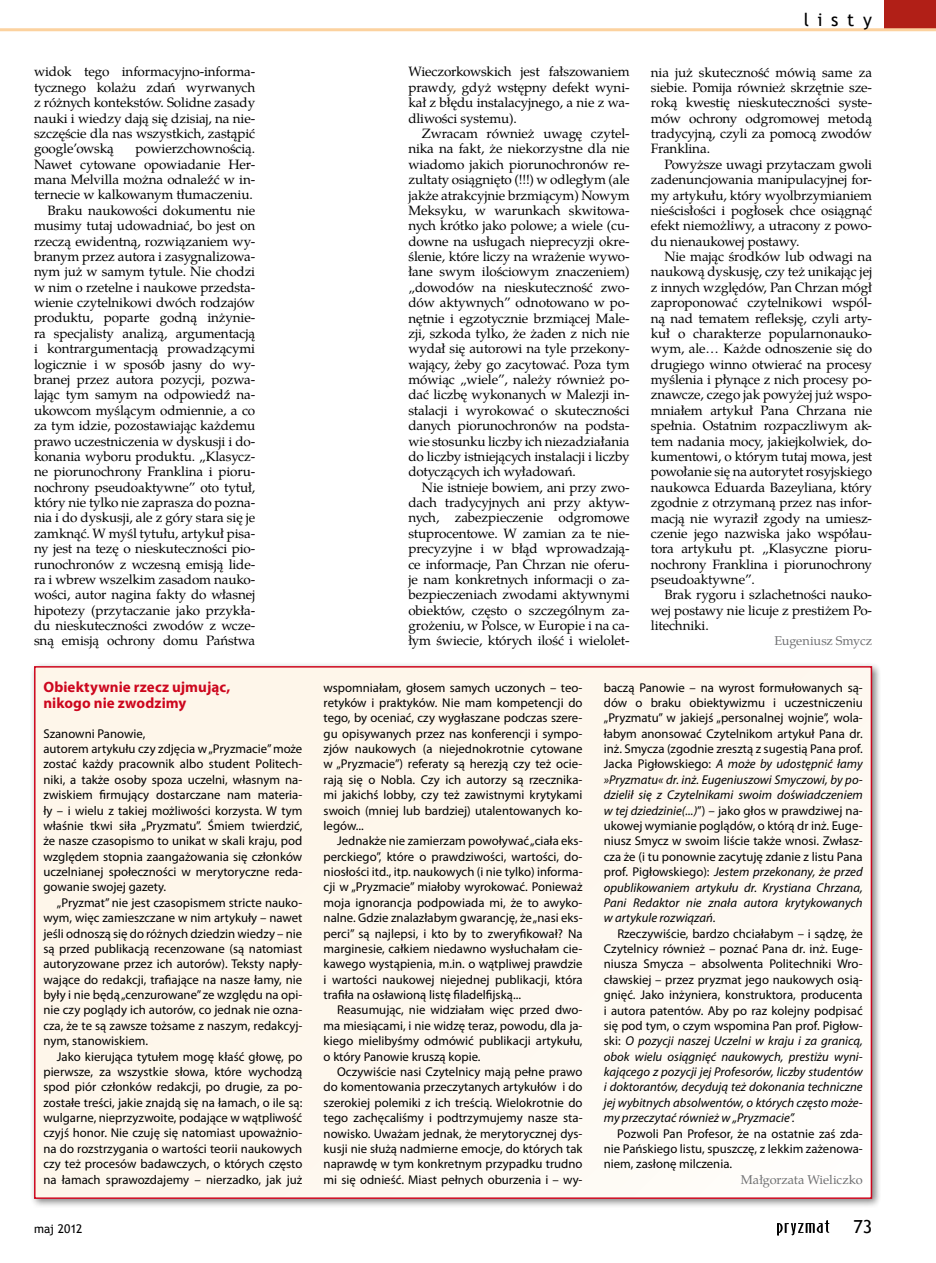
<style>
.page{position:relative;width:936px;height:1263px;background:#fff}
.page>*{position:absolute;margin:0;border:0;box-sizing:border-box;transform-origin:0 0}
.t1{font:18px "Trebuchet MS";letter-spacing:.48em;color:#000}
.t2{font:700 15px/16.5px "Myriad Pro";letter-spacing:.005em;color:#cd071e}
.t3{font:13.5px/15.5px "Te X Gyre Pagella";letter-spacing:-.01em;color:#000;text-align:justify}
.t4{font:12.75px/15.5px "Myriad Pro";color:#000;text-align:justify}
.t5{font:12.75px "Te X Gyre Pagella";letter-spacing:-.01em;color:#707173}
.t6{font:12px "Trebuchet MS";letter-spacing:-.005em;color:#000}
.s1{font-style:italic}
</style>
<div class="page">
<div style="left:29px;top:661px;width:851px;height:546px;background:#000;opacity:.5"></div>
<div style="left:35px;top:667px;width:836px;height:531px;background:#fef7ed"></div>
<div style="left:884px;top:0;width:51px;height:30px;background:#b11f17"></div>
<hr style="left:0;top:28px;width:935px;height:3px;background:#fcd29f">
<svg style="left:777px;top:1220px;width:52px;height:16px"></svg>
<h1 class="t1" style="left:803px;top:9px;width:70px">listy</h1>
<p class="t3" style="left:34px;top:63px;width:223px">widok tego informacyjno-informa&shy;tycznego kolażu zdań wyrwanych z różnych kontekstów. Solidne zasady nauki i wiedzy dają się dzisiaj, na nie&shy;szczęście dla nas wszystkich, zastąpić google’owską</p>
<p class="t3" style="left:34px;top:140px;width:223px;text-align:right">powierzchownością.<br>Nawet cytowane opowiadanie Her&shy;mana Melvilla można odnaleźć w in&shy;ternecie w kalkowanym tłumaczeniu.<br>Braku naukowości dokumentu nie musimy tutaj udowadniać, bo jest on rzeczą ewidentną, rozwiązaniem wy&shy;branym przez autora i zasygnalizowa&shy;nym już w samym tytule. Nie chodzi w nim o rzetelne i naukowe przedsta&shy;wienie czytelnikowi dwóch rodzajów produktu, poparte godną inżynie&shy;ra specjalisty analizą, argumentacją i kontrargumentacją prowadzącymi logicznie i w sposób jasny do wy&shy;branej przez autora pozycji, pozwa&shy;lając tym samym na odpowiedź na&shy;ukowcom myślącym odmiennie, a co za tym idzie, pozostawiając każdemu prawo uczestniczenia w dyskusji i do&shy;konania wyboru produktu. „Klasycz&shy;ne piorunochrony Franklina i pioru&shy;nochrony pseudoaktywne” oto tytuł, który nie tylko nie zaprasza do pozna&shy;nia i do dyskusji, ale z góry stara się je zamknąć. W myśl tytułu, artykuł pisa&shy;ny jest na tezę o nieskuteczności pio&shy;runochronów z wczesną emisją lide&shy;ra i wbrew wszelkim zasadom nauko&shy;wości, autor nagina fakty do własnej hipotezy (przytaczanie jako przykła&shy;du nieskuteczności zwodów z wcze&shy;sną emisją ochrony domu Państwa</p>
<p class="t3" style="left:408px;top:63px;width:223px">Wieczorkowskich jest fałszowaniem prawdy, gdyż wstępny defekt wyni&shy;kał z błędu instalacyjnego, a nie z wa&shy;dliwości systemu).</p>
<p class="t3" style="left:408px;top:125px;width:223px;text-indent:14px">Zwracam również uwagę czytel&shy;nika na fakt, że niekorzystne dla nie wiadomo jakich piorunochronów re&shy;zultaty osiągnięto (!!!) w odległym (ale jakże atrakcyjnie brzmiącym) Nowym Meksyku, w warunkach skwitowa&shy;nych krótko jako polowe; a wiele (cu&shy;downe na usługach nieprecyzji okre&shy;ślenie, które liczy na wrażenie wywo&shy;łane swym ilościowym znaczeniem) „dowodów na nieskuteczność zwo&shy;dów aktywnych” odnotowano w po&shy;nętnie i egzotycznie brzmiącej Male&shy;zji, szkoda tylko, że żaden z nich nie wydał się autorowi na tyle przekony&shy;wający, żeby go zacytować. Poza tym mówiąc „wiele”, należy również po&shy;dać liczbę wykonanych w Malezji in&shy;stalacji i wyrokować o skuteczności danych piorunochronów na podsta&shy;wie stosunku liczby ich niezadziałania do liczby istniejących instalacji i liczby dotyczących ich wyładowań.</p>
<p class="t3" style="left:408px;top:478px;width:223px;text-indent:14px">Nie istnieje bowiem, ani przy zwo&shy;dach tradycyjnych ani przy aktyw&shy;nych, zabezpieczenie odgromowe stuprocentowe. W zamian za te nie&shy;precyzyjne i w błąd wprowadzają&shy;ce informacje, Pan Chrzan nie oferu&shy;je nam konkretnych informacji o za&shy;bezpieczeniach zwodami aktywnymi obiektów, często o szczególnym za&shy;grożeniu, w Polsce, w Europie i na ca&shy;łym świecie, których ilość i wielolet-</p>
<p class="t3" style="left:651px;top:63px;width:223px">nia już skuteczność mówią same za siebie. Pomija również skrzętnie sze&shy;roką kwestię nieskuteczności syste&shy;mów ochrony odgromowej metodą tradycyjną, czyli za pomocą zwodów Franklina.</p>
<p class="t3" style="left:651px;top:156px;width:223px;text-indent:14px">Powyższe uwagi przytaczam gwoli zadenuncjowania manipulacyjnej for&shy;my artykułu, który wyolbrzymianiem nieścisłości i pogłosek chce osiągnąć efekt niemożliwy, a utracony z powo&shy;du nienaukowej postawy.</p>
<p class="t3" style="left:651px;top:248px;width:223px;text-indent:14px">Nie mając środków lub odwagi na naukową dyskusję, czy też unikając jej z innych względów, Pan Chrzan mógł zaproponować czytelnikowi wspól&shy;ną nad tematem refleksję, czyli arty&shy;kuł o charakterze popularnonauko&shy;wym, ale… Każde odnoszenie się do drugiego winno otwierać na procesy myślenia i płynące z nich procesy po&shy;znawcze, czego jak powyżej już wspo&shy;mniałem artykuł Pana Chrzana nie spełnia. Ostatnim rozpaczliwym ak&shy;tem nadania mocy, jakiejkolwiek, do&shy;kumentowi, o którym tutaj mowa, jest powołanie się na autorytet rosyjskiego naukowca Eduarda Bazeyliana, który zgodnie z otrzymaną przez nas infor&shy;macją nie wyraził zgody na umiesz&shy;czenie jego nazwiska jako współau&shy;tora artykułu pt. „Klasyczne pioru&shy;nochrony Franklina i piorunochrony pseudoaktywne”.</p>
<p class="t3" style="left:651px;top:586px;width:223px;text-indent:14px">Brak rygoru i szlachetności nauko&shy;wej postawy nie licuje z prestiżem Po&shy;litechniki.</p>
<p class="t5" style="left:774px;top:631px;width:99px">Eugeniusz Smycz</p>
<p class="t2" style="left:43px;top:678px;width:188px">Obiektywnie rzecz ujmując, nikogo nie zwodzimy</p>
<p class="t4" style="left:43px;top:725px;width:260px;text-align:left">Szanowni Panowie,<br>autorem artykułu czy zdjęcia w„Pryzmacie” może zostać każdy pracownik albo student Politech&shy;niki, a także osoby spoza uczelni, własnym na&shy;zwiskiem firmujący dostarczane nam materia&shy;ły – i wielu z takiej możliwości korzysta. W tym właśnie tkwi siła „Pryzmatu”. Śmiem twierdzić, że nasze czasopismo to unikat w skali kraju, pod względem stopnia zaangażowania się członków uczelnianej społeczności w merytoryczne reda&shy;gowanie swojej gazety.</p>
<p class="t4" style="left:43px;top:894px;width:260px;text-indent:14px">„Pryzmat” nie jest czasopismem stricte nauko&shy;wym, więc zamieszczane w nim artykuły – nawet jeśli odnoszą się do różnych dziedzin wiedzy – nie są przed publikacją recenzowane (są natomiast autoryzowane przez ich autorów). Teksty napły&shy;wające do redakcji, trafiające na nasze łamy, nie były i nie będą „cenzurowane” ze względu na opi&shy;nie czy poglądy ich autorów, co jednak nie ozna&shy;cza, że te są zawsze tożsame z naszym, redakcyj&shy;nym, stanowiskiem.</p>
<p class="t4" style="left:43px;top:1048px;width:260px;text-indent:14px">Jako kierująca tytułem mogę kłaść głowę, po pierwsze, za wszystkie słowa, które wychodzą spod piór członków redakcji, po drugie, za po&shy;zostałe treści, jakie znajdą się na łamach, o ile są: wulgarne, nieprzyzwoite, podające w wątpliwość czyjś honor. Nie czuję się natomiast upoważnio&shy;na do rozstrzygania o wartości teorii naukowych czy też procesów badawczych, o których często na łamach sprawozdajemy – nierzadko, jak już</p>
<p class="t4" style="left:323px;top:679px;width:260px">wspomniałam, głosem samych uczonych – teo&shy;retyków i praktyków. Nie mam kompetencji do tego, by oceniać, czy wygłaszane podczas szere&shy;gu opisywanych przez nas konferencji i sympo&shy;zjów naukowych (a niejednokrotnie cytowane w „Pryzmacie”) referaty są herezją czy też ocie&shy;rają się o Nobla. Czy ich autorzy są rzecznika&shy;mi jakichś lobby, czy też zawistnymi krytykami swoich (mniej lub bardziej) utalentowanych ko&shy;legów...</p>
<p class="t4" style="left:323px;top:833px;width:260px;text-indent:14px">Jednakże nie zamierzam powoływać „ciała eks&shy;perckiego”, które o prawdziwości, wartości, do&shy;niosłości itd., itp. naukowych (i nie tylko) informa&shy;cji w „Pryzmacie” miałoby wyrokować. Ponieważ moja ignorancja podpowiada mi, że to awyko&shy;nalne. Gdzie znalazłabym gwarancję, że „nasi eks&shy;perci” są najlepsi, i kto by to zweryfikował? Na marginesie, całkiem niedawno wysłuchałam cie&shy;kawego wystąpienia, m.in. o wątpliwej prawdzie i wartości naukowej niejednej publikacji, która trafiła na osławioną listę filadelfijską...</p>
<p class="t4" style="left:323px;top:1002px;width:260px;text-indent:14px">Reasumując, nie widziałam więc przed dwo&shy;ma miesiącami, i nie widzę teraz, powodu, dla ja&shy;kiego mielibyśmy odmówić publikacji artykułu, o który Panowie kruszą kopie.</p>
<p class="t4" style="left:323px;top:1064px;width:260px;text-indent:14px">Oczywiście nasi Czytelnicy mają pełne prawo do komentowania przeczytanych artykułów i do szerokiej polemiki z ich treścią. Wielokrotnie do tego zachęcaliśmy i podtrzymujemy nasze sta&shy;nowisko. Uważam jednak, że merytorycznej dys&shy;kusji nie służą nadmierne emocje, do których tak naprawdę w tym konkretnym przypadku trudno mi się odnieść. Miast pełnych oburzenia i – wy-</p>
<p class="t4" style="left:603px;top:679px;width:260px">baczą Panowie – na wyrost formułowanych są&shy;dów o braku obiektywizmu i uczestniczeniu „Pryzmatu” w jakiejś „personalnej wojnie”, wola&shy;łabym anonsować Czytelnikom artykuł Pana dr. inż. Smycza (zgodnie zresztą z sugestią Pana prof.<br>Jacka Pigłowskiego: <span class="s1">A może by udostępnić łamy »Pryzmatu« dr. inż. Eugeniuszowi Smyczowi, by po&shy;dzielił się z Czytelnikami swoim doświadczeniem w tej dziedzinie(...)</span>”) – jako głos w prawdziwej na&shy;ukowej wymianie poglądów, o którą dr inż. Euge&shy;niusz Smycz w swoim liście także wnosi. Zwłasz&shy;cza że (i tu ponownie zacytuję zdanie z listu Pana prof. Pigłowskiego): <span class="s1">Jestem przekonany, że przed opublikowaniem artykułu dr. Krystiana Chrzana, Pani Redaktor nie znała autora krytykowanych w artykule rozwiązań.</span></p>
<p class="t4" style="left:603px;top:925px;width:260px;text-indent:14px">Rzeczywiście, bardzo chciałabym – i sądzę, że Czytelnicy również – poznać Pana dr. inż. Euge&shy;niusza Smycza – absolwenta Politechniki Wro&shy;cławskiej – przez pryzmat jego naukowych osią&shy;gnięć. Jako inżyniera, konstruktora, producenta i autora patentów. Aby po raz kolejny podpisać się pod tym, o czym wspomina Pan prof. Pigłow&shy;ski: <span class="s1">O pozycji naszej Uczelni w kraju i za granicą, obok wielu osiągnięć naukowych, prestiżu wyni&shy;kającego z pozycji jej Profesorów, liczby studentów i doktorantów, decydują też dokonania techniczne jej wybitnych absolwentów, o których często może&shy;my przeczytać również w „Pryzmacie”.</span></p>
<p class="t4" style="left:603px;top:1125px;width:260px;text-indent:14px">Pozwoli Pan Profesor, że na ostatnie zaś zda&shy;nie Pańskiego listu, spuszczę, z lekkim zażenowa&shy;niem, zasłonę milczenia.</p>
<p class="t5" style="left:740px;top:1170px;width:123px">Małgorzata Wieliczko</p>
<p class="t6" style="left:34px;top:1221px;width:50px">maj 2012</p>
<h1 class="t1" style="left:853px;top:1216px;width:20px">73</h1>
</div>
